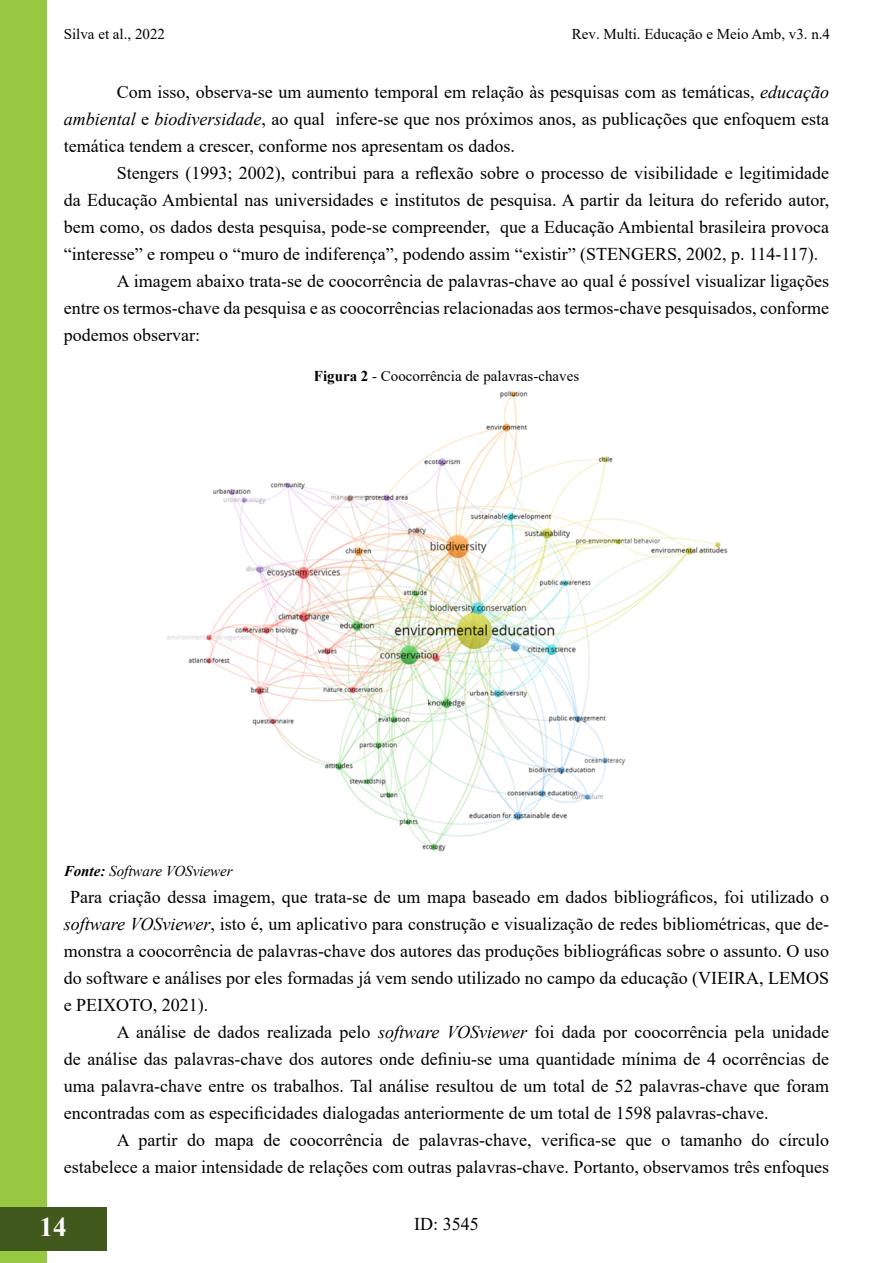
<style>
.page{position:relative;width:893px;height:1263px;background:#fff}
.page>*{position:absolute;margin:0;border:0;box-sizing:border-box;transform-origin:0 0}
.t1{font:700 27px "Times New Roman";color:#fff}
.t2{font:18px/27px "Times New Roman";color:#000;text-align:justify}
.t3{font:15px "Times New Roman";color:#000}
.t4{font:italic 15px "Times New Roman";color:#000}
.s1{font-style:italic}
.s2{font-weight:700}
</style>
<div class="page">
<div style="left:0;top:1px;width:47px;height:1262px;background:#98c841"></div>
<div style="left:0;top:1207px;width:106px;height:43px;background:#41591d"></div>
<img style="left:167px;top:391px;width:560px;height:461px">
<p class="t3" style="left:64px;top:24px;width:103px">Silva et al., 2022</p>
<p class="t3" style="left:572px;top:24px;width:260px">Rev. Multi. Educação e Meio Amb, v3. n.4</p>
<p class="t2" style="left:64px;top:77px;width:767px;text-indent:53px">Com isso, observa-se um aumento temporal em relação às pesquisas com as temáticas, <span class="s1">educação ambiental</span> e <span class="s1">biodiversidade</span>, ao qual infere-se que nos próximos anos, as publicações que enfoquem esta temática tendem a crescer, conforme nos apresentam os dados.</p>
<p class="t2" style="left:117px;top:158px;width:714px">Stengers (1993; 2002), contribui para a reflexão sobre o processo de visibilidade e legitimidade</p>
<p class="t2" style="left:64px;top:185px;width:767px">da Educação Ambiental nas universidades e institutos de pesquisa. A partir da leitura do referido autor,</p>
<p class="t2" style="left:64px;top:212px;width:767px">bem como, os dados desta pesquisa, pode-se compreender, que a Educação Ambiental brasileira provoca</p>
<p class="t2" style="left:64px;top:239px;width:756px">“interesse” e rompeu o “muro de indiferença”, podendo assim “existir” (STENGERS, 2002, p. 114-117).</p>
<p class="t2" style="left:117px;top:266px;width:714px">A imagem abaixo trata-se de coocorrência de palavras-chave ao qual é possível visualizar ligações</p>
<p class="t2" style="left:64px;top:293px;width:767px">entre os termos-chave da pesquisa e as coocorrências relacionadas aos termos-chave pesquisados, conforme</p>
<p class="t2" style="left:64px;top:320px;width:138px">podemos observar:</p>
<p class="t3" style="left:314px;top:365px;width:267px"><span class="s2">Figura 2</span> - Coocorrência de palavras-chaves</p>
<p class="t4" style="left:64px;top:860px;width:170px"><span class="s2">Fonte:</span> Software VOSviewer</p>
<p class="t2" style="left:64px;top:883px;width:767px;text-indent:7px">Para criação dessa imagem, que trata-se de um mapa baseado em dados bibliográficos, foi utilizado o <span class="s1">software VOSviewer</span>, isto é, um aplicativo para construção e visualização de redes bibliométricas, que de&shy;monstra a coocorrência de palavras-chave dos autores das produções bibliográficas sobre o assunto. O uso do software e análises por eles formadas já vem sendo utilizado no campo da educação (VIEIRA, LEMOS e PEIXOTO, 2021).</p>
<p class="t2" style="left:64px;top:1018px;width:767px;text-indent:53px">A análise de dados realizada pelo <span class="s1">software VOSviewer</span> foi dada por coocorrência pela unidade de análise das palavras-chave dos autores onde definiu-se uma quantidade mínima de 4 ocorrências de uma palavra-chave entre os trabalhos. Tal análise resultou de um total de 52 palavras-chave que foram encontradas com as especificidades dialogadas anteriormente de um total de 1598 palavras-chave.</p>
<p class="t2" style="left:64px;top:1126px;width:767px;text-align:right">A partir do mapa de coocorrência de palavras-chave, verifica-se que o tamanho do círculo estabelece a maior intensidade de relações com outras palavras-chave. Portanto, observamos três enfoques</p>
<h1 class="t1" style="left:40px;top:1207px;width:28px">14</h1>
<p class="t2" style="left:414px;top:1210px;width:66px">ID: 3545</p>
</div>
